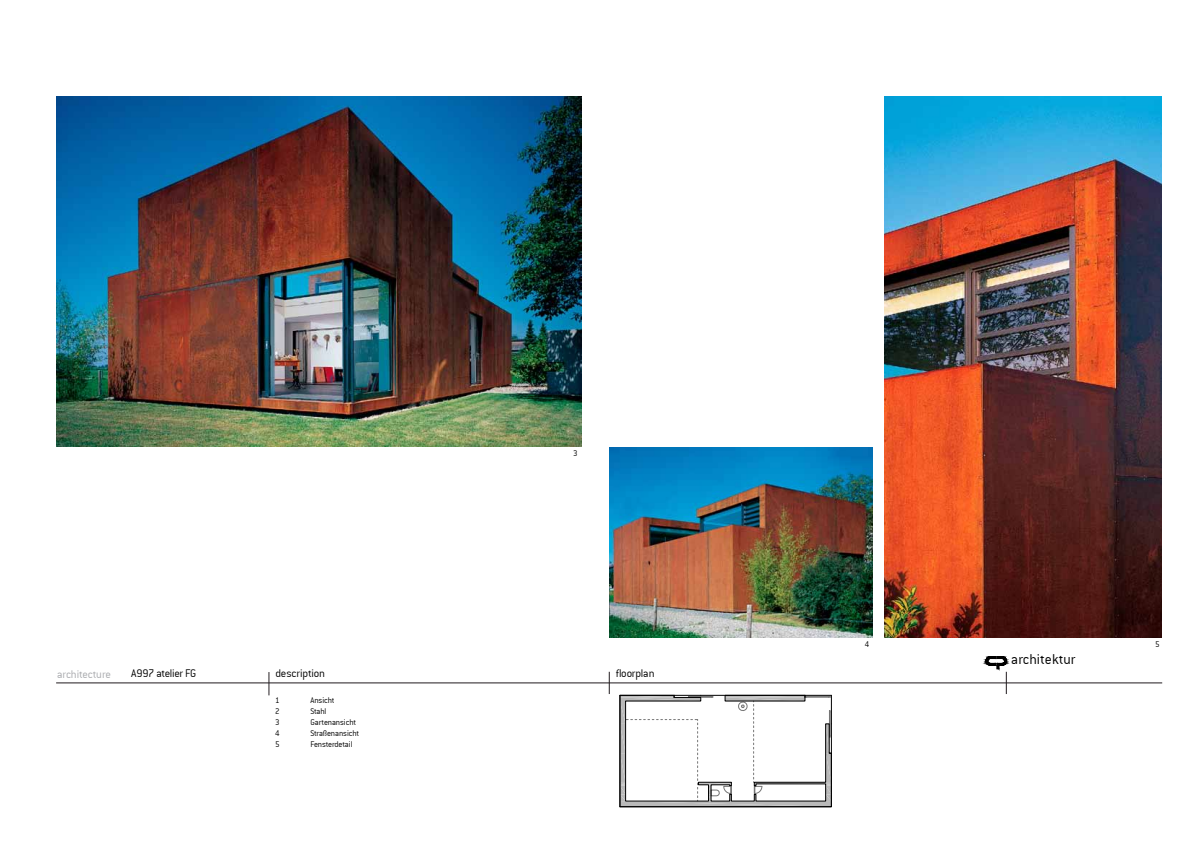
<style>
.page{position:relative;width:1190px;height:842px;background:#fff}
.page>*{position:absolute;margin:0;border:0;box-sizing:border-box;transform-origin:0 0}
.t1{font:15.4px "Conduit ITCTT Light";color:#000}
.t2{font:12px "Conduit ITCTT Light";letter-spacing:-.015em;color:#000}
.t3{font:12px "Conduit ITCTT Light";letter-spacing:-.01em;color:#a9aaae}
.t4{font:9px "Conduit ITCTT Light";letter-spacing:-.015em;color:#000}
</style>
<div class="page">
<svg style="left:619px;top:695px;width:213px;height:112px"></svg>
<img style="left:57px;top:96px;width:524px;height:351px">
<img style="left:884px;top:96px;width:277px;height:542px">
<img style="left:609px;top:447px;width:263px;height:191px">
<svg style="left:609px;top:672px;width:1px;height:22px"></svg>
<hr style="left:56px;top:683px;width:1106px;height:1px;background:#211b1f">
<svg style="left:269px;top:672px;width:1px;height:23px"></svg>
<svg style="left:981px;top:656px;width:95px;height:38px"></svg>
<p class="t4" style="left:573px;top:448px;width:6px">3</p>
<h2 class="t3" style="left:57px;top:667px;width:55px">architecture</h2>
<h2 class="t2" style="left:131px;top:667px;width:67px">A997 atelier FG</h2>
<h2 class="t2" style="left:275px;top:667px;width:51px">description</h2>
<h2 class="t2" style="left:615px;top:667px;width:40px">floorplan</h2>
<p class="t4" style="left:275px;top:695px;width:6px">1</p>
<p class="t4" style="left:310px;top:695px;width:26px">Ansicht</p>
<p class="t4" style="left:275px;top:706px;width:6px">2</p>
<p class="t4" style="left:310px;top:706px;width:18px">Stahl</p>
<p class="t4" style="left:275px;top:717px;width:6px">3</p>
<p class="t4" style="left:310px;top:717px;width:47px">Gartenansicht</p>
<p class="t4" style="left:275px;top:728px;width:6px">4</p>
<p class="t4" style="left:310px;top:728px;width:50px">Straßenansicht</p>
<p class="t4" style="left:275px;top:739px;width:6px">5</p>
<p class="t4" style="left:310px;top:739px;width:44px">Fensterdetail</p>
<p class="t4" style="left:864px;top:639px;width:6px">4</p>
<p class="t4" style="left:1155px;top:639px;width:6px">5</p>
<h1 class="t1" style="left:1011px;top:651px;width:66px">architektur</h1>
</div>
